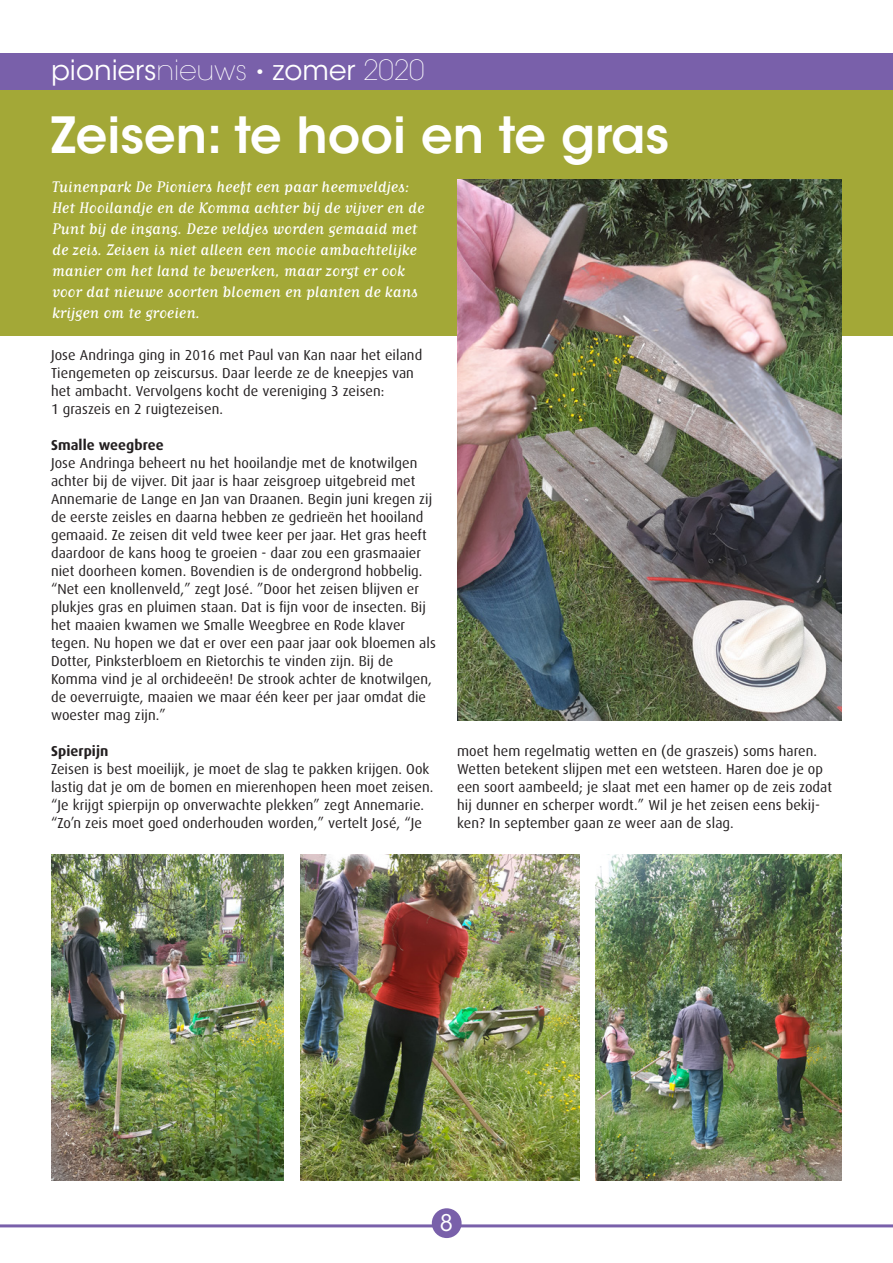
<style>
.page{position:relative;width:893px;height:1263px;background:#fff}
.page>*{position:absolute;margin:0;border:0;box-sizing:border-box;transform-origin:0 0}
.t1{font:600 49.5px "ITC Avant Garde Std";color:#fff}
.t2{font:27.75px "ITC Avant Garde Std";color:#fff}
.t3{font:22.8px "ITC Avant Garde Std";color:#fff}
.inleiding{font:18px/21px "Matrix Script";color:#fff}
.bodytekst{font:14.4px/18px "Dax";letter-spacing:.005em;color:#231f20}
.bodytekst-2{font:700 14.4px "Dax";letter-spacing:.005em;color:#231f20}
.s1{font-weight:200}
</style>
<div class="page">
<div style="left:0;top:78px;width:893px;height:258px;background:#a3a837"></div>
<div style="left:0;top:53px;width:893px;height:37px;background:#7960aa"></div>
<hr style="left:0;top:1224px;width:893px;height:3px;background:#7960aa">
<div style="left:432px;top:1208px;width:30px;height:30px;background:#7960aa;border-radius:50%"></div>
<img style="left:596px;top:855px;width:246px;height:325px">
<img style="left:51px;top:855px;width:232px;height:325px">
<img style="left:300px;top:855px;width:280px;height:325px">
<img style="left:457px;top:179px;width:384px;height:541px">
<p class="t2" style="left:51px;top:53px;width:375px">pioniers<span class="s1">nieuws •</span> zomer <span class="s1">2020</span></p>
<p class="t1" style="left:51px;top:104px;width:620px">Zeisen: te hooi en te gras</p>
<p class="inleiding" style="left:52px;top:176px;width:374px">Tuinenpark De Pioniers heeft een paar heemveldjes:<br>Het Hooilandje en de Komma achter bij de vijver en de Punt bij de ingang. Deze veldjes worden gemaaid met de zeis. Zeisen is niet alleen een mooie ambachtelijke manier om het land te bewerken, maar zorgt er ook voor dat nieuwe soorten bloemen en planten de kans krijgen om te groeien.</p>
<p class="bodytekst" style="left:51px;top:346px;width:373px">Jose Andringa ging in 2016 met Paul van Kan naar het eiland Tiengemeten op zeiscursus. Daar leerde ze de kneepjes van het ambacht. Vervolgens kocht de vereniging 3 zeisen:<br>1 graszeis en 2 ruigtezeisen.</p>
<p class="bodytekst-2" style="left:51px;top:437px;width:114px">Smalle weegbree</p>
<p class="bodytekst" style="left:51px;top:454px;width:386px">Jose Andringa beheert nu het hooilandje met de knotwilgen achter bij de vijver. Dit jaar is haar zeisgroep uitgebreid met Annemarie de Lange en Jan van Draanen. Begin juni kregen zij de eerste zeisles en daarna hebben ze gedrieën het hooiland gemaaid. Ze zeisen dit veld twee keer per jaar. Het gras heeft daardoor de kans hoog te groeien - daar zou een grasmaaier niet doorheen komen. Bovendien is de ondergrond hobbelig. “Net een knollenveld,” zegt José. ”Door het zeisen blijven er plukjes gras en pluimen staan. Dat is fijn voor de insecten. Bij het maaien kwamen we Smalle Weegbree en Rode klaver tegen. Nu hopen we dat er over een paar jaar ook bloemen als Dotter, Pinksterbloem en Rietorchis te vinden zijn. Bij de Komma vind je al orchideeën! De strook achter de knotwilgen, de oeverruigte, maaien we maar één keer per jaar omdat die woester mag zijn.”</p>
<p class="bodytekst-2" style="left:51px;top:743px;width:59px">Spierpijn</p>
<p class="bodytekst" style="left:51px;top:760px;width:384px">Zeisen is best moeilijk, je moet de slag te pakken krijgen. Ook lastig dat je om de bomen en mierenhopen heen moet zeisen. “Je krijgt spierpijn op onverwachte plekken” zegt Annemarie.</p>
<p class="bodytekst" style="left:51px;top:814px;width:373px">“Zo’n zeis moet goed onderhouden worden,” vertelt José, “Je</p>
<p class="bodytekst" style="left:457px;top:742px;width:376px">moet hem regelmatig wetten en (de graszeis) soms haren.<br>Wetten betekent slijpen met een wetsteen. Haren doe je op een soort aambeeld; je slaat met een hamer op de zeis zodat hij dunner en scherper wordt.” Wil je het zeisen eens bekij&shy;ken? In september gaan ze weer aan de slag.</p>
<p class="t3" style="left:440px;top:1209px;width:15px">8</p>
</div>
